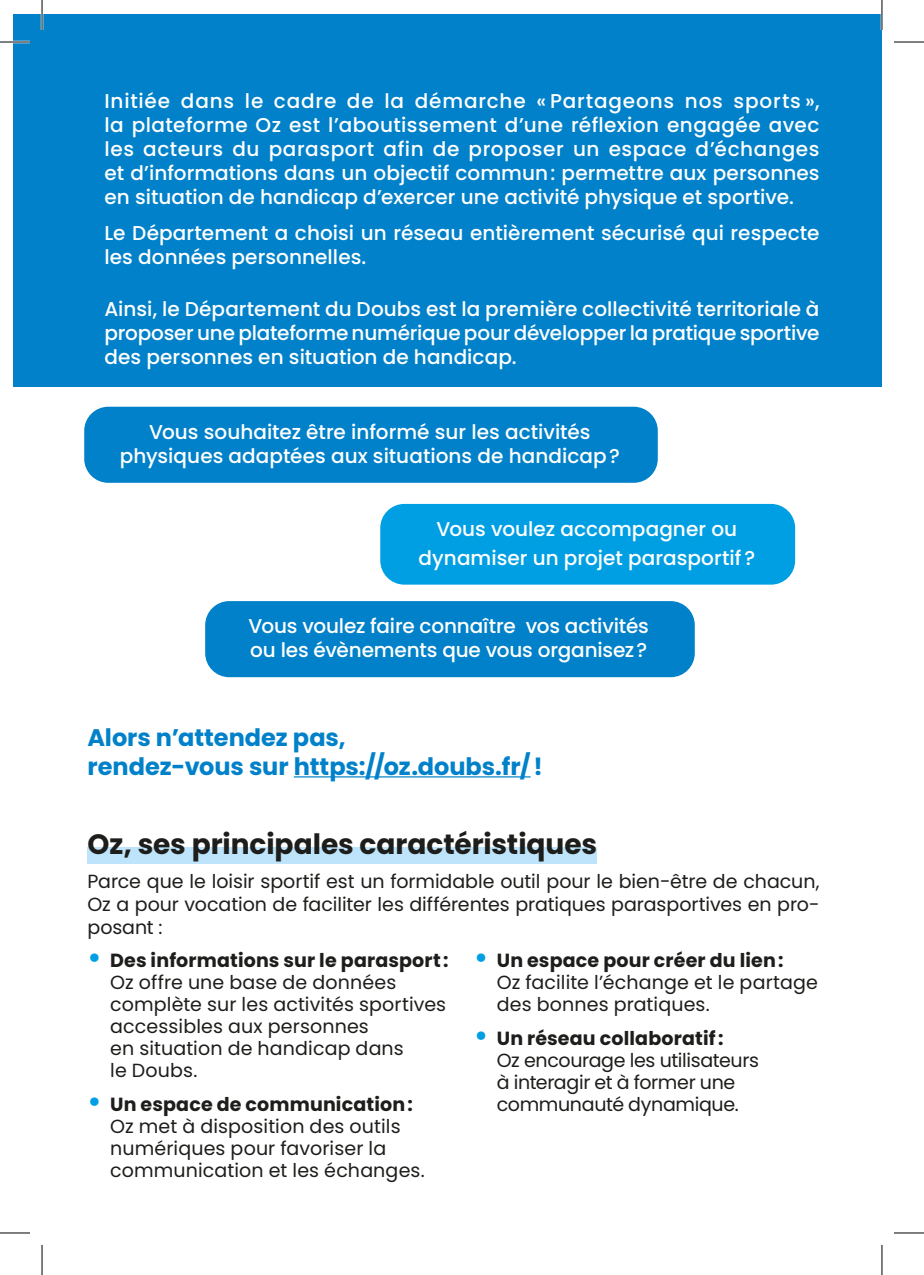
<style>
.page{position:relative;width:924px;height:1275px;background:#fff}
.page>*{position:absolute;margin:0;border:0;box-sizing:border-box;transform-origin:0 0}
.t1{font:700 28px "Poppins";color:#1d1d1b}
.t2{font:700 24px/28.8px "Poppins";color:#0081c9}
.t3{font:500 20px/24px "Poppins";color:#fff;text-align:justify}
.t4{font:19px/22px "Poppins";letter-spacing:.005em;color:#1d1d1b}
.t5{font:19px/22px "Poppins";letter-spacing:-.02em;color:#1d1d1b}
.s1{font-weight:700;font-size:28px;color:#009fe3}
.s2{font-weight:700}
</style>
<div class="page">
<div style="left:14px;top:14px;width:867px;height:372px;background:#0081c9"></div>
<div style="left:87px;top:847px;width:510px;height:17px;background:#bde4fa"></div>
<div style="left:380px;top:504px;width:414px;height:80px;background:#009fe3;border-radius:24px"></div>
<div style="left:84px;top:407px;width:573px;height:76px;background:#0081c9;border-radius:24px"></div>
<div style="left:205px;top:601px;width:489px;height:76px;background:#0081c9;border-radius:24px"></div>
<hr style="left:294px;top:776px;width:236px;height:1px;background:#0081c9">
<hr style="left:0;top:41px;width:30px;height:2px;background:#fff">
<hr style="left:41px;top:0;width:2px;height:30px;background:#fff">
<hr style="left:880px;top:0;width:2px;height:30px;background:#fff">
<hr style="left:0;top:42px;width:30px;height:1px;background:#000">
<hr style="left:893px;top:42px;width:30px;height:1px;background:#000">
<hr style="left:0;top:1232px;width:30px;height:1px;background:#000">
<hr style="left:893px;top:1232px;width:30px;height:1px;background:#000">
<hr style="left:42px;top:0;width:1px;height:30px;background:#000">
<hr style="left:42px;top:1245px;width:1px;height:30px;background:#000">
<hr style="left:881px;top:0;width:1px;height:30px;background:#000">
<hr style="left:881px;top:1245px;width:1px;height:30px;background:#000">
<p class="t3" style="left:104px;top:89px;width:716px">Initiée dans le cadre de la démarche « Partageons nos sports », la plateforme Oz est l’aboutissement d’une réflexion engagée avec les acteurs du parasport afin de proposer un espace d’échanges et d’informations dans un objectif commun: permettre aux personnes en situation de handicap d’exercer une activité physique et sportive.</p>
<p class="t3" style="left:104px;top:221px;width:716px">Le Département a choisi un réseau entièrement sécurisé qui respecte les données personnelles.</p>
<p class="t3" style="left:104px;top:297px;width:716px">Ainsi, le Département du Doubs est la première collectivité territoriale à proposer une plateforme numérique pour développer la pratique sportive des personnes en situation de handicap.</p>
<p class="t3" style="left:120px;top:420px;width:501px;text-align:center">Vous souhaitez être informé sur les activités physiques adaptées aux situations de handicap?</p>
<p class="t3" style="left:418px;top:515px;width:338px;line-height:28.8px;text-align:center">Vous voulez accompagner ou dynamiser un projet parasportif ?</p>
<p class="t3" style="left:248px;top:614px;width:401px">Vous voulez faire connaître vos activités ou les évènements que vous organisez?</p>
<p class="t2" style="left:87px;top:723px;width:457px">Alors n’attendez pas,<br>rendez-vous sur https://oz.doubs.fr/ !</p>
<h1 class="t1" style="left:87px;top:828px;width:511px">Oz, ses principales caractéristiques</h1>
<p class="t4" style="left:87px;top:870px;width:733px;line-height:22.8px;text-align:justify">Parce que le loisir sportif est un formidable outil pour le bien-être de chacun, Oz a pour vocation de faciliter les différentes pratiques parasportives en pro&shy;posant :</p>
<p class="t4" style="left:110px;top:950px;width:340px;text-indent:-23px"><span class="s1">•</span> <span class="s2">Des informations sur le parasport :<br></span>Oz offre une base de données complète sur les activités sportives accessibles aux personnes<br>en situation de handicap dans<br>le Doubs.</p>
<p class="t4" style="left:110px;top:1093px;width:316px;text-indent:-23px"><span class="s1">•</span> <span class="s2">Un espace de communication:<br></span>Oz met à disposition des outils numériques pour favoriser la communication et les échanges.</p>
<p class="t4" style="left:496px;top:950px;width:322px;text-indent:-23px"><span class="s1">•</span> <span class="s2">Un espace pour créer du lien:<br></span>Oz facilite l’échange et le partage des bonnes pratiques.</p>
<p class="t5" style="left:496px;top:1027px;width:264px;text-indent:-23px"><span class="s1">•</span> <span class="s2">Un réseau collaboratif:<br></span>Oz encourage les utilisateurs à interagir et à former une communauté dynamique.</p>
</div>
